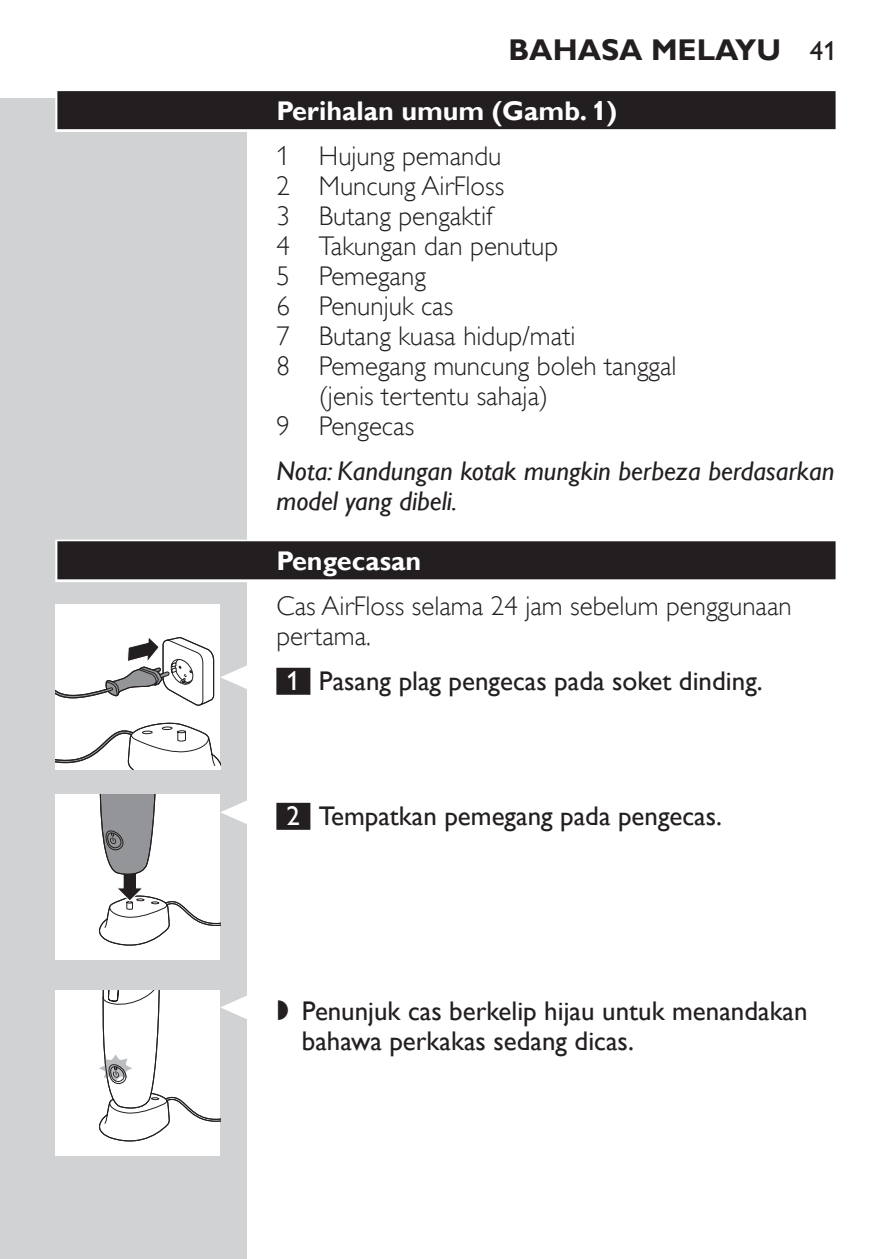
<style>
.page{position:relative;width:893px;height:1259px;background:#fff}
.page>*{position:absolute;margin:0;border:0;box-sizing:border-box;transform-origin:0 0}
.t1{font:700 30px "Gill Sans Alt One WGL";color:#231f20}
.t2{font:27px/30px "Gill Sans Alt One WGL Light";color:#231f20}
.t3{font:27px/30px "Gill Sans Alt One WGL";color:#231f20}
.t4{font:italic 27px/30px "Gill Sans Alt One WGL";color:#231f20}
.t5{font:700 27px "Gill Sans Alt One WGL";color:#fff}
.s1{font-weight:400;font-size:27px}
.s2{color:#fff}
.s3{font-family:"Philips Ll Font Plain"}
</style>
<div class="page">
<div style="left:0;top:98px;width:247px;height:1161px;background:#d1d2d4"></div>
<div style="left:55px;top:89px;width:783px;height:43px;background:linear-gradient(to right,#dcdbdc,#dcdbdc)"></div>
<div style="left:57px;top:91px;width:779px;height:38px;background:#231f20"></div>
<div style="left:55px;top:539px;width:783px;height:43px;background:linear-gradient(to right,#b5b4b4,#b5b4b4)"></div>
<div style="left:57px;top:541px;width:779px;height:38px;background:#231f20"></div>
<div style="left:276px;top:668px;width:34px;height:27px;background:#231f20"></div>
<div style="left:276px;top:803px;width:34px;height:27px;background:#231f20"></div>
<div style="left:55px;top:604px;width:165px;height:165px;background:#fff"></div>
<svg style="left:55px;top:637px;width:192px;height:68px"></svg>
<svg style="left:55px;top:722px;width:165px;height:47px"></svg>
<div style="left:55px;top:794px;width:165px;height:165px;background:#fff"></div>
<svg style="left:99px;top:794px;width:148px;height:152px"></svg>
<div style="left:55px;top:990px;width:165px;height:165px;background:#fff"></div>
<svg style="left:99px;top:990px;width:148px;height:152px"></svg>
<p class="t1" style="left:508px;top:29px;width:92px">Bahasa</p>
<p class="t1" style="left:651px;top:29px;width:187px">Melayu <span class="s1">41</span></p>
<p class="t5" style="left:276px;top:92px;width:342px">Perihalan umum (Gamb. 1)</p>
<p class="t2" style="left:276px;top:141px;width:227px">1 Hujung pemandu</p>
<p class="t2" style="left:276px;top:171px;width:229px">2 Muncung AirFloss</p>
<p class="t2" style="left:276px;top:201px;width:218px">3 Butang pengaktif</p>
<p class="t2" style="left:276px;top:231px;width:283px">4 Takungan dan penutup</p>
<p class="t2" style="left:276px;top:261px;width:151px">5 Pemegang</p>
<p class="t2" style="left:276px;top:291px;width:178px">6 Penunjuk cas</p>
<p class="t2" style="left:276px;top:321px;width:301px">7 Butang kuasa hidup/mati</p>
<p class="t2" style="left:276px;top:351px;width:402px">8 Pemegang muncung boleh tanggal</p>
<p class="t2" style="left:319px;top:381px;width:231px">(jenis tertentu sahaja)</p>
<p class="t2" style="left:276px;top:411px;width:139px">9 Pengecas</p>
<p class="t4" style="left:276px;top:456px;width:560px">Nota: Kandungan kotak mungkin berbeza berdasarkan model yang dibeli.</p>
<p class="t5" style="left:276px;top:542px;width:146px">Pengecasan</p>
<p class="t2" style="left:276px;top:591px;width:517px">Cas AirFloss selama 24 jam sebelum penggunaan pertama.</p>
<p class="t3" style="left:287px;top:666px;width:478px"><span class="s2">1</span> Pasang plag pengecas pada soket dinding.</p>
<p class="t3" style="left:287px;top:801px;width:437px"><span class="s2">2</span> Tempatkan pemegang pada pengecas.</p>
<p class="t3" style="left:302px;top:996px;width:507px;text-indent:-26px"><span class="s3">,</span> Penunjuk cas berkelip hijau untuk menandakan bahawa perkakas sedang dicas.</p>
</div>
